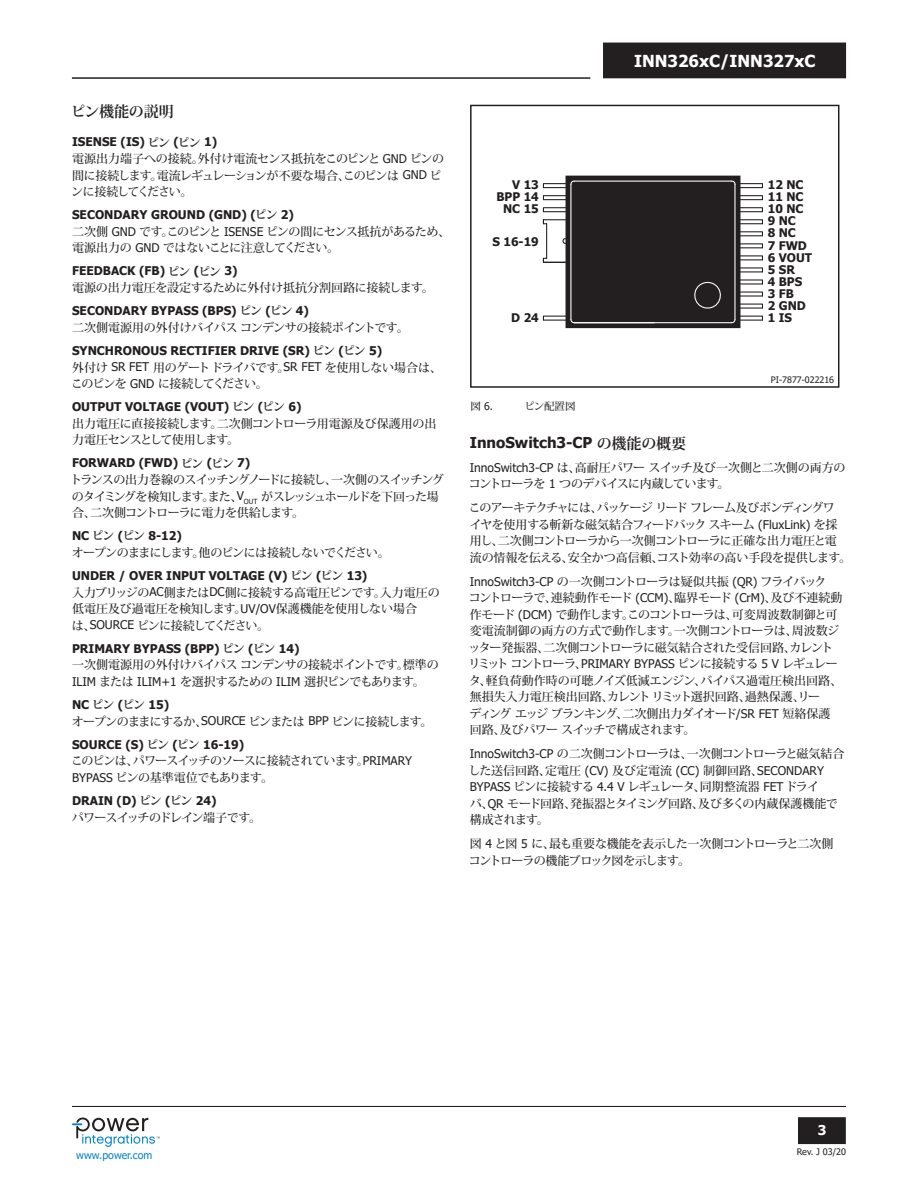
<style>
.page{position:relative;width:918px;height:1188px;background:#fff}
.page>*{position:absolute;margin:0;border:0;box-sizing:border-box;transform-origin:0 0}
.t1{font:700 16.5px "Tahoma";color:#fff}
.Body_Copy_Header{font:700 15px "Tahoma";color:#231f20}
.Body_Copy_Header-2{font:700 15px "Koz Min Pr 6 N";letter-spacing:-.01em;color:#231f20}
.t2{font:700 13.5px "Tahoma";color:#fff}
.Body_Copy{font:500 12px/16.5px "Koz Min Pr 6 N";letter-spacing:-.04em;color:#231f20}
.Body_Copy_Sub_Sub-He{font:700 12px "Tahoma";color:#231f20}
.Body_Copy-2{font:500 12px/16.5px "Koz Min Pr 6 N";letter-spacing:-.07em;color:#231f20}
.Body_Copy-3{font:500 12px/16.5px "Koz Min Pr 6 N";letter-spacing:-.01em;color:#231f20}
.Body_Copy-4{font:500 12px/16.5px "Koz Min Pr 6 N";letter-spacing:-.06em;color:#231f20}
.t3{font:700 11.85px/12px "Tahoma";color:#231f20}
.t4{font:10.5px "Tahoma";color:#0083ca}
.Figure_Copy{font:500 10.5px "Koz Min Pr 6 N";letter-spacing:-.01em;color:#231f20}
.Figure_Copy-2{font:10.5px "Tahoma";color:#231f20}
.t5{font:9px "Tahoma";color:#231f20}
.t6{font:8.85px "Tahoma";color:#231f20}
.s1{font-family:"Koz Min Pr 6 N"}
.s2{font-family:"Tahoma";font-weight:400}
.s3{font-family:"Koz Min Pr 6 N";font-weight:500}
</style>
<div class="page">
<hr style="left:72px;top:1106px;width:774px;height:1px;background:#231f20">
<hr style="left:72px;top:77px;width:518px;height:2px;background:#231f20">
<div style="left:799px;top:1118px;width:46px;height:25px;background:#231f20"></div>
<div style="left:798px;top:1117px;width:48px;height:27px;border:2px solid #231f20"></div>
<div style="left:604px;top:43px;width:241px;height:35px;background:#231f20"></div>
<svg style="left:72px;top:1118px;width:88px;height:29px"></svg>
<div style="left:566px;top:176px;width:174px;height:151px;background:#231f20"></div>
<div style="left:566px;top:176px;width:174px;height:152px;border:1px solid #231f20"></div>
<hr style="left:546px;top:224px;width:1px;height:34px;background:#231f20">
<svg style="left:739px;top:303px;width:24px;height:6px"></svg>
<svg style="left:739px;top:291px;width:24px;height:6px"></svg>
<svg style="left:739px;top:279px;width:24px;height:6px"></svg>
<svg style="left:739px;top:267px;width:24px;height:6px"></svg>
<svg style="left:739px;top:255px;width:24px;height:6px"></svg>
<svg style="left:739px;top:243px;width:24px;height:6px"></svg>
<svg style="left:739px;top:231px;width:24px;height:6px"></svg>
<svg style="left:739px;top:219px;width:24px;height:6px"></svg>
<svg style="left:739px;top:207px;width:24px;height:6px"></svg>
<svg style="left:739px;top:195px;width:24px;height:6px"></svg>
<svg style="left:542px;top:219px;width:24px;height:6px"></svg>
<svg style="left:542px;top:207px;width:25px;height:6px"></svg>
<svg style="left:542px;top:195px;width:25px;height:6px"></svg>
<svg style="left:542px;top:257px;width:25px;height:6px"></svg>
<svg style="left:562px;top:238px;width:5px;height:7px"></svg>
<div style="left:470px;top:105px;width:369px;height:283px;border:1px solid #231f20"></div>
<hr style="left:570px;top:184px;width:1px;height:135px;background:#fff">
<svg style="left:542px;top:180px;width:33px;height:9px"></svg>
<svg style="left:542px;top:315px;width:33px;height:9px"></svg>
<hr style="left:574px;top:181px;width:158px;height:1px;background:#fff">
<svg style="left:731px;top:180px;width:32px;height:9px"></svg>
<hr style="left:734px;top:184px;width:2px;height:135px;background:#fff">
<svg style="left:731px;top:315px;width:32px;height:9px"></svg>
<hr style="left:574px;top:322px;width:158px;height:1px;background:#fff">
<svg style="left:694px;top:281px;width:27px;height:28px"></svg>
<p class="Body_Copy_Header-2" style="left:71px;top:103px;width:104px">ピン機能の説明</p>
<p class="Body_Copy_Sub_Sub-He" style="left:72px;top:134px;width:147px">ISENSE (IS) <span class="s1">ピン</span> (<span class="s1">ピン</span> 1)</p>
<p class="Body_Copy" style="left:71px;top:151px;width:375px">電源出力端子への接続。外付け電流センス抵抗をこのピンと <span class="s2">GND</span> ピンの間に接続します。電流レギュレーションが不要な場合、このピンは <span class="s2">GND</span> ピンに接続してください。</p>
<p class="Body_Copy_Sub_Sub-He" style="left:72px;top:206px;width:224px">SECONDARY GROUND (GND) (<span class="s1">ピン</span> 2)</p>
<p class="Body_Copy" style="left:72px;top:223px;width:380px">二次側 <span class="s2">GND</span> です。このピンと <span class="s2">ISENSE</span> ピンの間にセンス抵抗があるため、電源出力の <span class="s2">GND</span> ではないことに注意してください。</p>
<p class="Body_Copy_Sub_Sub-He" style="left:72px;top:263px;width:167px">FEEDBACK (FB) <span class="s1">ピン</span> (<span class="s1">ピン</span> 3)</p>
<p class="Body_Copy-3" style="left:72px;top:280px;width:363px">電源の出力電圧を設定するために外付け抵抗分割回路に接続します。</p>
<p class="Body_Copy_Sub_Sub-He" style="left:72px;top:302px;width:239px">SECONDARY BYPASS (BPS) <span class="s1">ピン</span> (<span class="s1">ピン</span> 4)</p>
<p class="Body_Copy" style="left:72px;top:319px;width:338px">二次側電源用の外付けバイパスコンデンサの接続ポイントです。</p>
<p class="Body_Copy_Sub_Sub-He" style="left:72px;top:342px;width:312px">SYNCHRONOUS RECTIFIER DRIVE (SR) <span class="s1">ピン</span> (<span class="s1">ピン</span> 5)</p>
<p class="Body_Copy" style="left:71px;top:359px;width:372px">外付け <span class="s2">SR FET</span> 用のゲートドライバです。<span class="s2">SR FET</span> を使用しない場合は、このピンを <span class="s2">GND</span> に接続してください。</p>
<p class="Body_Copy_Sub_Sub-He" style="left:72px;top:398px;width:231px">OUTPUT VOLTAGE (VOUT) <span class="s1">ピン</span> (<span class="s1">ピン</span> 6)</p>
<p class="Body_Copy-3" style="left:72px;top:415px;width:366px">出力電圧に直接接続します。二次側コントローラ用電源及び保護用の出力電圧センスとして使用します。</p>
<p class="Body_Copy_Sub_Sub-He" style="left:72px;top:454px;width:180px">FORWARD (FWD) <span class="s1">ピン</span> (<span class="s1">ピン</span> 7)</p>
<p class="Body_Copy-2" style="left:70px;top:472px;width:375px">トランスの出力巻線のスイッチングノードに接続し、一次側のスイッチングのタイミングを検知します。また、<span class="s2">V</span><sub>OUT</sub> がスレッシュホールドを下回った場合、二次側コントローラに電力を供給します。</p>
<p class="Body_Copy_Sub_Sub-He" style="left:72px;top:527px;width:112px">NC <span class="s1">ピン</span> (<span class="s1">ピン</span> 8-12)</p>
<p class="Body_Copy-2" style="left:72px;top:544px;width:320px">オープンのままにします。他のピンには接続しないでください。</p>
<p class="Body_Copy_Sub_Sub-He" style="left:72px;top:567px;width:297px">UNDER / OVER INPUT VOLTAGE (V) <span class="s1">ピン</span> (<span class="s1">ピン</span> 13)</p>
<p class="Body_Copy" style="left:72px;top:584px;width:369px">入力ブリッジの<span class="s2">AC</span>側または<span class="s2">DC</span>側に接続する高電圧ピンです。入力電圧の低電圧及び過電圧を検知します。<span class="s2">UV/OV</span>保護機能を使用しない場合<br>は、<span class="s2">SOURCE</span> ピンに接続してください。</p>
<p class="Body_Copy_Sub_Sub-He" style="left:72px;top:640px;width:229px">PRIMARY BYPASS (BPP) <span class="s1">ピン</span> (<span class="s1">ピン</span> 14)</p>
<p class="Body_Copy" style="left:72px;top:657px;width:368px">一次側電源用の外付けバイパスコンデンサの接続ポイントです。標準の<br><span class="s2">ILIM</span> または <span class="s2">ILIM+1</span> を選択するための <span class="s2">ILIM</span> 選択ピンでもあります。</p>
<p class="Body_Copy_Sub_Sub-He" style="left:72px;top:696px;width:99px">NC <span class="s1">ピン</span> (<span class="s1">ピン</span> 15)</p>
<p class="Body_Copy-2" style="left:72px;top:713px;width:362px">オープンのままにするか、<span class="s2">SOURCE</span> ピンまたは <span class="s2">BPP</span> ピンに接続します。</p>
<p class="Body_Copy_Sub_Sub-He" style="left:72px;top:736px;width:174px">SOURCE (S) <span class="s1">ピン</span> (<span class="s1">ピン</span> 16-19)</p>
<p class="Body_Copy-4" style="left:71px;top:753px;width:342px">このピンは、パワースイッチのソースに接続されています。<span class="s2">PRIMARY<br>BYPASS</span> ピンの基準電位でもあります。</p>
<p class="Body_Copy_Sub_Sub-He" style="left:72px;top:792px;width:146px">DRAIN (D) <span class="s1">ピン</span> (<span class="s1">ピン</span> 24)</p>
<p class="Body_Copy-4" style="left:72px;top:809px;width:191px">パワースイッチのドレイン端子です。</p>
<h1 class="t1" style="left:634px;top:49px;width:183px">INN326xC/INN327xC</h1>
<p class="t3" style="left:512px;top:180px;width:28px">V 13</p>
<p class="t3" style="left:768px;top:180px;width:37px">12 NC</p>
<p class="t3" style="left:496px;top:191px;width:44px">BPP 14</p>
<p class="t3" style="left:768px;top:191px;width:37px">11 NC</p>
<p class="t3" style="left:503px;top:203px;width:37px">NC 15</p>
<p class="t3" style="left:768px;top:203px;width:37px">10 NC<br>9 NC</p>
<p class="t3" style="left:492px;top:236px;width:48px">S 16-19</p>
<p class="t3" style="left:768px;top:227px;width:46px">8 NC<br>7 FWD<br>6 VOUT<br>5 SR<br>4 BPS<br>3 FB<br>2 GND<br>1 IS</p>
<p class="t3" style="left:511px;top:312px;width:29px">D 24</p>
<p class="Figure_Copy-2" style="left:470px;top:399px;width:24px"><span class="s3">図</span> 6.</p>
<p class="Figure_Copy" style="left:524px;top:400px;width:53px">ピン配置図</p>
<p class="t6" style="left:771px;top:374px;width:65px">PI-7877-022216</p>
<p class="Body_Copy_Header" style="left:470px;top:432px;width:218px">InnoSwitch3-CP <span class="s1">の機能の概要</span></p>
<p class="Body_Copy" style="left:469px;top:460px;width:378px"><span class="s2">InnoSwitch3-CP</span> は、高耐圧パワースイッチ及び一次側と二次側の両方のコントローラを <span class="s2">1</span> つのデバイスに内蔵しています。</p>
<p class="Body_Copy" style="left:469px;top:500px;width:384px">このアーキテクチャには、パッケージリードフレーム及びボンディングワ<br>イヤを使用する斬新な磁気結合フィードバックスキーム <span class="s2">(FluxLink)</span> を採用し、二次側コントローラから一次側コントローラに正確な出力電圧と電<br>流の情報を伝える、安全かつ高信頼、コスト効率の高い手段を提供します。</p>
<p class="Body_Copy" style="left:468px;top:574px;width:376px"><span class="s2">InnoSwitch3-CP</span> の一次側コントローラは疑似共振 <span class="s2">(QR)</span> フライバック<br>コントローラで、連続動作モード <span class="s2">(CCM)</span>、臨界モード <span class="s2">(CrM)</span>、及び不連続動作モード <span class="s2">(DCM)</span> で動作します。このコントローラは、可変周波数制御と可変電流制御の両方の方式で動作します。一次側コントローラは、周波数ジッター発振器、二次側コントローラに磁気結合された受信回路、カレントリミットコントローラ、<span class="s2">PRIMARY BYPASS</span> ピンに接続する <span class="s2">5 V</span> レギュレータ、軽負荷動作時の可聴ノイズ低減エンジン、バイパス過電圧検出回路、無損失入力電圧検出回路、カレントリミット選択回路、過熱保護、リー<br>ディングエッジブランキング、二次側出力ダイオード<span class="s2">/SR FET</span> 短絡保護回路、及びパワースイッチで構成されます。</p>
<p class="Body_Copy" style="left:469px;top:746px;width:377px"><span class="s2">InnoSwitch3-CP</span> の二次側コントローラは、一次側コントローラと磁気結合した送信回路、定電圧 <span class="s2">(CV)</span> 及び定電流 <span class="s2">(CC)</span> 制御回路、<span class="s2">SECONDARY BYPASS</span> ピンに接続する <span class="s2">4.4 V</span> レギュレータ、同期整流器 <span class="s2">FET</span> ドライ<br>バ、<span class="s2">QR</span> モード回路、発振器とタイミング回路、及び多くの内蔵保護機能で構成されます。</p>
<p class="Body_Copy-2" style="left:469px;top:836px;width:366px">図 <span class="s2">4</span> と図 <span class="s2">5</span> に、最も重要な機能を表示した一次側コントローラと二次側コントローラの機能ブロック図を示します。</p>
<p class="t4" style="left:76px;top:1148px;width:77px">www.power.com</p>
<p class="t2" style="left:818px;top:1121px;width:10px">3</p>
<p class="t5" style="left:797px;top:1146px;width:51px">Rev. J 03/20</p>
</div>
